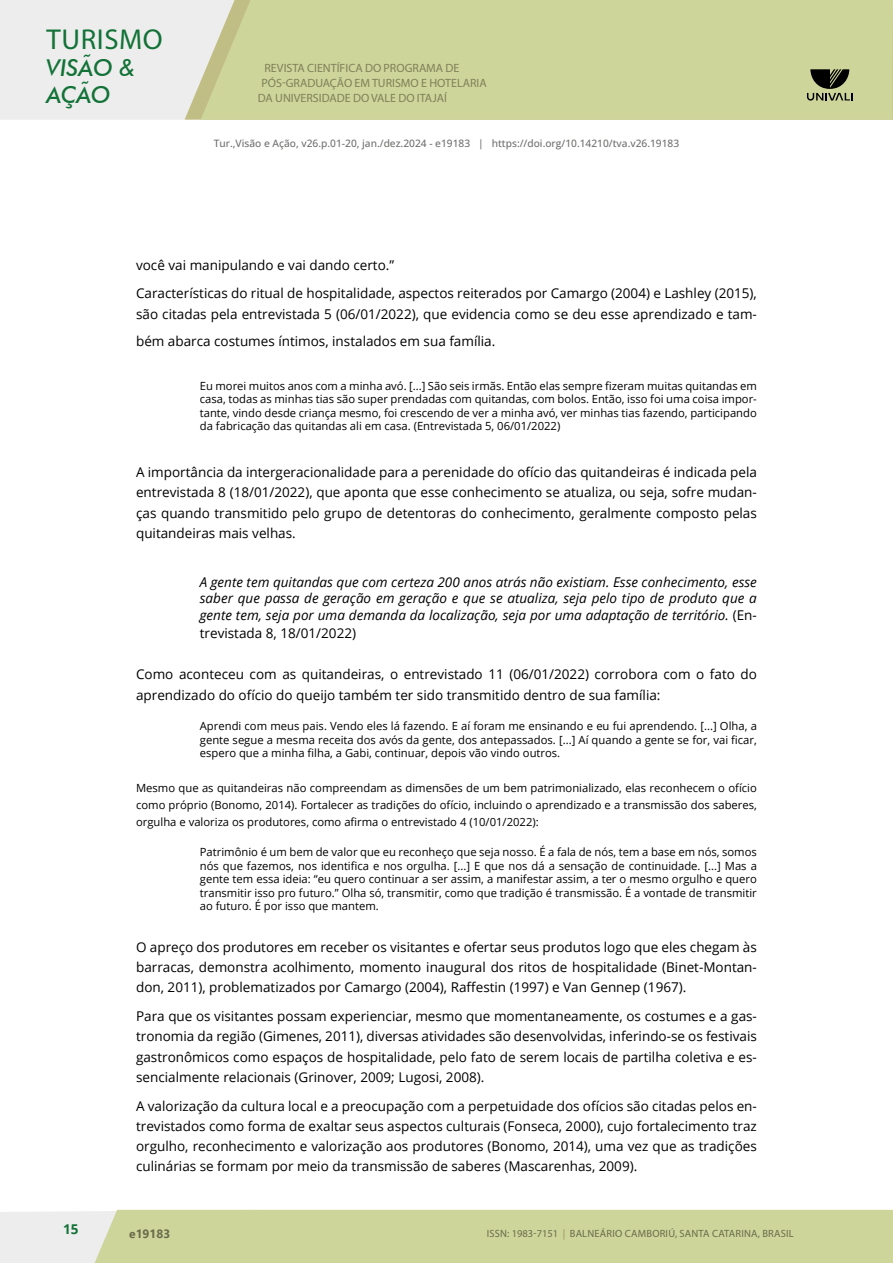
<style>
.page{position:relative;width:893px;height:1263px;background:#fff}
.page>*{position:absolute;margin:0;border:0;box-sizing:border-box;transform-origin:0 0}
.t1{font:28.8px "Myriad Pro";letter-spacing:.02em;color:#127237}
.t2{font:italic 500 23.25px/26.5px "Futura BT";color:#127237}
.t3{font:13.5px/20.2px "Open Sans";color:#000;text-align:justify}
.t4{font:italic 13.5px/16.2px "Open Sans";color:#000;text-align:justify}
.t5{font:700 13.5px "Open Sans";color:#127237}
.t6{font:12px "Myriad Pro";color:#7e8058}
.t7{font:700 12px "Segoe UI";color:#696b4a}
.t8{font:11.25px/13.5px "Open Sans";color:#000;text-align:justify}
.t9{font:10.5px "Myriad Pro";letter-spacing:.02em;color:#696b4a}
.t10{font:500 10.2px "Open Sans";color:#70706f}
.s1{font-style:normal}
.s2{color:#98905f}
</style>
<div class="page">
<div style="left:0;top:0;width:185px;height:120px;background:#ededed"></div>
<svg style="left:185px;top:0;width:708px;height:120px;fill:#ededed"></svg>
<div style="left:201px;top:0;width:691px;height:120px;background:#ced59b"></div>
<svg style="left:0;top:1210px;width:893px;height:53px"></svg>
<svg style="left:807px;top:69px;width:46px;height:32px"></svg>
<h1 class="t1" style="left:47px;top:22px;width:118px">TURISMO</h1>
<h2 class="t2" style="left:46px;top:54px;width:90px">VISÃO &amp;<br>AÇÃO</h2>
<p class="t6" style="left:264px;top:60px;width:196px">REVISTA CIENTÍFICA DO PROGRAMA DE</p>
<p class="t6" style="left:261px;top:75px;width:227px">PÓS-GRADUAÇÃO EM TURISMO E HOTELARIA</p>
<p class="t6" style="left:258px;top:90px;width:191px">DA UNIVERSIDADE DO VALE DO ITAJAÍ</p>
<p class="t10" style="left:214px;top:136px;width:467px">Tur.,Visão e Ação, v26.p.01-20, jan./dez.2024 - e19183 | https://doi.org/10.14210/tva.v26.19183</p>
<p class="t3" style="left:136px;top:250px;width:622px;line-height:28.8px">você vai manipulando e vai dando certo.”<br>Características do ritual de hospitalidade, aspectos reiterados por Camargo (2004) e Lashley (2015),</p>
<p class="t3" style="left:136px;top:300px;width:622px;line-height:27px">são citadas pela entrevistada 5 (06/01/2022), que evidencia como se deu esse aprendizado e tam&shy;bém abarca costumes íntimos, instalados em sua família.</p>
<p class="t8" style="left:200px;top:379px;width:559px">Eu morei muitos anos com a minha avó. [...] São seis irmãs. Então elas sempre fizeram muitas quitandas em casa, todas as minhas tias são super prendadas com quitandas, com bolos. Então, isso foi uma coisa impor&shy;tante, vindo desde criança mesmo, foi crescendo de ver a minha avó, ver minhas tias fazendo, participando da fabricação das quitandas ali em casa. (Entrevistada 5, 06/01/2022)</p>
<p class="t3" style="left:136px;top:462px;width:622px">A importância da intergeracionalidade para a perenidade do ofício das quitandeiras é indicada pela entrevistada 8 (18/01/2022), que aponta que esse conhecimento se atualiza, ou seja, sofre mudan&shy;ças quando transmitido pelo grupo de detentoras do conhecimento, geralmente composto pelas quitandeiras mais velhas.</p>
<p class="t4" style="left:200px;top:574px;width:559px">A gente tem quitandas que com certeza 200 anos atrás não existiam. Esse conhecimento, esse saber que passa de geração em geração e que se atualiza, seja pelo tipo de produto que a gente tem, seja por uma demanda da localização, seja por uma adaptação de território. <span class="s1">(En-</span></p>
<p class="t3" style="left:200px;top:622px;width:158px">trevistada 8, 18/01/2022)</p>
<p class="t3" style="left:136px;top:664px;width:622px">Como aconteceu com as quitandeiras, o entrevistado 11 (06/01/2022) corrobora com o fato do aprendizado do ofício do queijo também ter sido transmitido dentro de sua família:</p>
<p class="t8" style="left:200px;top:719px;width:559px">Aprendi com meus pais. Vendo eles lá fazendo. E aí foram me ensinando e eu fui aprendendo. [...] Olha, a gente segue a mesma receita dos avós da gente, dos antepassados. [...] Aí quando a gente se for, vai ficar, espero que a minha filha, a Gabi, continuar, depois vão vindo outros.</p>
<p class="t8" style="left:136px;top:779px;width:622px;line-height:16.8px">Mesmo que as quitandeiras não compreendam as dimensões de um bem patrimonializado, elas reconhecem o ofício como próprio (Bonomo, 2014). Fortalecer as tradições do ofício, incluindo o aprendizado e a transmissão dos saberes, orgulha e valoriza os produtores, como afirma o entrevistado 4 (10/01/2022):</p>
<p class="t8" style="left:200px;top:845px;width:559px">Patrimônio é um bem de valor que eu reconheço que seja nosso. É a fala de nós, tem a base em nós, somos nós que fazemos, nos identifica e nos orgulha. [...] E que nos dá a sensação de continuidade. [...] Mas a gente tem essa ideia: “eu quero continuar a ser assim, a manifestar assim, a ter o mesmo orgulho e quero transmitir isso pro futuro.” Olha só, transmitir, como que tradição é transmissão. É a vontade de transmitir ao futuro. É por isso que mantem.</p>
<p class="t3" style="left:136px;top:936px;width:622px">O apreço dos produtores em receber os visitantes e ofertar seus produtos logo que eles chegam às barracas, demonstra acolhimento, momento inaugural dos ritos de hospitalidade (Binet-Montan&shy;don, 2011), problematizados por Camargo (2004), Raffestin (1997) e Van Gennep (1967).</p>
<p class="t3" style="left:136px;top:1006px;width:622px">Para que os visitantes possam experienciar, mesmo que momentaneamente, os costumes e a gas&shy;tronomia da região (Gimenes, 2011), diversas atividades são desenvolvidas, inferindo-se os festivais gastronômicos como espaços de hospitalidade, pelo fato de serem locais de partilha coletiva e es&shy;sencialmente relacionais (Grinover, 2009; Lugosi, 2008).</p>
<p class="t3" style="left:136px;top:1095px;width:622px">A valorização da cultura local e a preocupação com a perpetuidade dos ofícios são citadas pelos en&shy;trevistados como forma de exaltar seus aspectos culturais (Fonseca, 2000), cujo fortalecimento traz orgulho, reconhecimento e valorização aos produtores (Bonomo, 2014), uma vez que as tradições culinárias se formam por meio da transmissão de saberes (Mascarenhas, 2009).</p>
<p class="t5" style="left:63px;top:1219px;width:17px">15</p>
<p class="t9" style="left:487px;top:1227px;width:308px">ISSN: 1983-7151 <span class="s2">|</span> BALNEÁRIO CAMBORIÚ, SANTA CATARINA, BRASIL</p>
<p class="t7" style="left:129px;top:1222px;width:42px">e19183</p>
</div>
